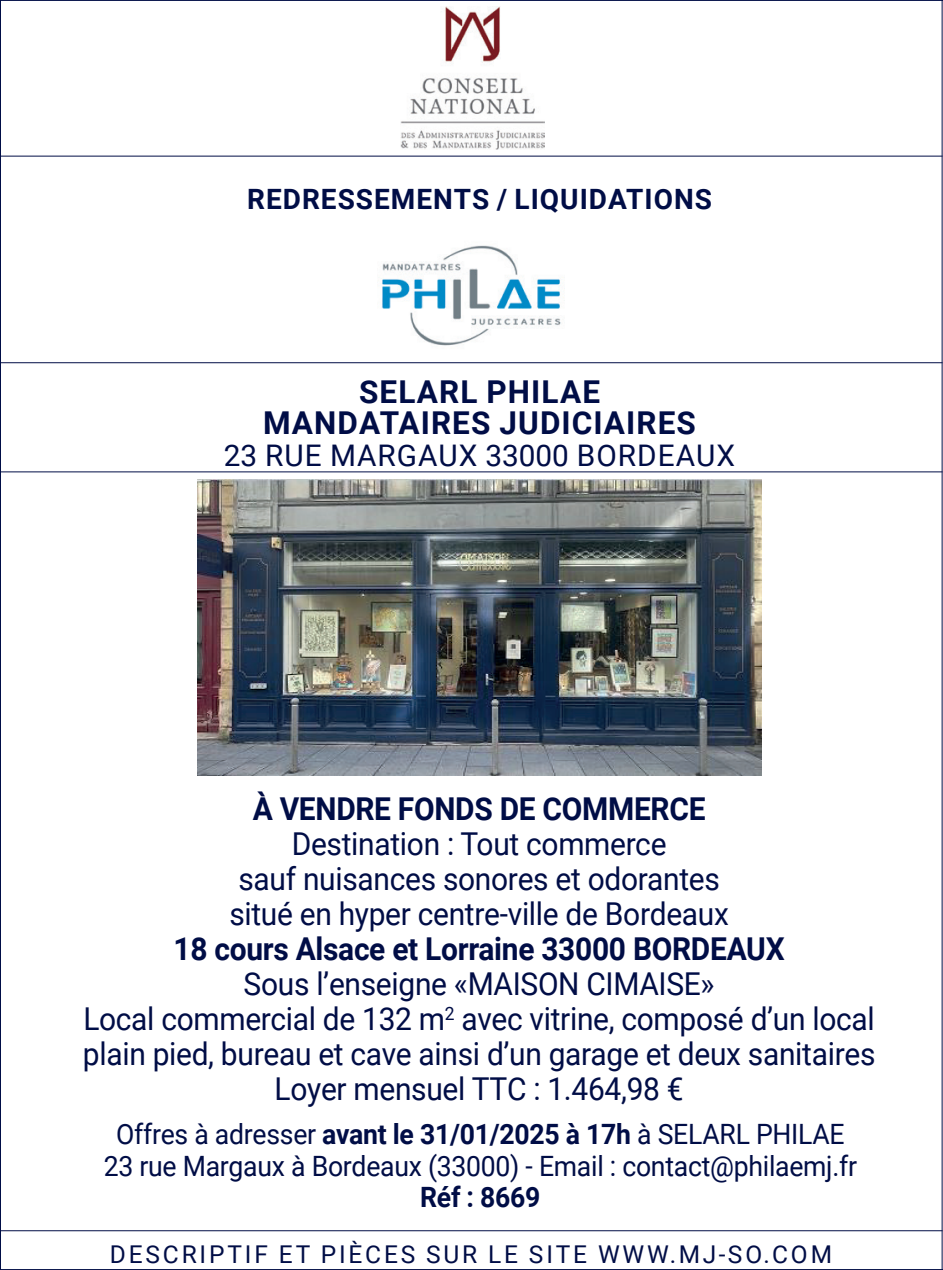
<style>
.page{position:relative;width:943px;height:1270px;background:#fff}
.page>*{position:absolute;margin:0;border:0;box-sizing:border-box;transform-origin:0 0}
.t1{font:31.5px/35px "Roboto";letter-spacing:-.01em;color:#000d46;text-align:center;scale:.95 1}
.t2{font:700 31.5px "Roboto";letter-spacing:-.01em;color:#000d46;scale:.95 1}
.t3{font:700 31.5px/31.5px "Roboto";letter-spacing:.035em;color:#000d46;text-align:center}
.t4{font:29.75px "Roboto";letter-spacing:.035em;color:#000d46}
.t5{font:28px/31.5px "Roboto";letter-spacing:-.01em;color:#000d46;text-align:center;scale:.95 1}
.t6{font:700 28px "Roboto";letter-spacing:.035em;color:#000d46}
.t7{font:700 28px "Roboto";letter-spacing:.035em;color:#000d46;scale:.95 1}
.t8{font:24.5px "Roboto";letter-spacing:.115em;color:#000d46}
.s1{font-weight:700}
</style>
<div class="page">
<img style="left:378px;top:245px;width:186px;height:101px">
<hr style="left:0;top:1230px;width:942px;height:1px;background:#000d46">
<img style="left:400px;top:7px;width:144px;height:143px">
<hr style="left:0;top:362px;width:942px;height:1px;background:#000d46">
<hr style="left:0;top:156px;width:942px;height:1px;background:#000d46">
<hr style="left:0;top:471px;width:942px;height:1px;background:#000d46">
<img style="left:198px;top:479px;width:563px;height:297px">
<p class="t6" style="left:247px;top:179px;width:466px">REDRESSEMENTS / LIQUIDATIONS</p>
<p class="t3" style="left:263px;top:375px;width:434px">SELARL PHILAE<br>MANDATAIRES JUDICIAIRES</p>
<p class="t4" style="left:224px;top:434px;width:513px">23 RUE MARGAUX 33000 BORDEAUX</p>
<p class="t2" style="left:253px;top:787px;width:478px">À VENDRE FONDS DE COMMERCE</p>
<p class="t1" style="left:229px;top:825px;width:527px">Destination : Tout commerce<br>sauf nuisances sonores et odorantes situé en hyper centre-ville de Bordeaux</p>
<p class="t2" style="left:173px;top:927px;width:645px">18 cours Alsace et Lorraine 33000 BORDEAUX</p>
<p class="t1" style="left:83px;top:965px;width:835px">Sous l’enseigne «MAISON CIMAISE»<br>Local commercial de 132 m<sup>2</sup> avec vitrine, composé d’un local plain pied, bureau et cave ainsi d’un garage et deux sanitaires Loyer mensuel TTC : 1.464,98 €</p>
<p class="t5" style="left:104px;top:1117px;width:794px">Offres à adresser <span class="s1">avant le 31/01/2025 à 17h</span> à SELARL PHILAE<br>23 rue Margaux à Bordeaux (33000) - Email : contact@philaemj.fr</p>
<p class="t7" style="left:420px;top:1178px;width:128px">Réf : 8669</p>
<p class="t8" style="left:110px;top:1237px;width:723px">DESCRIPTIF ET PIÈCES SUR LE SITE WWW.MJ-SO.COM</p>
</div>
